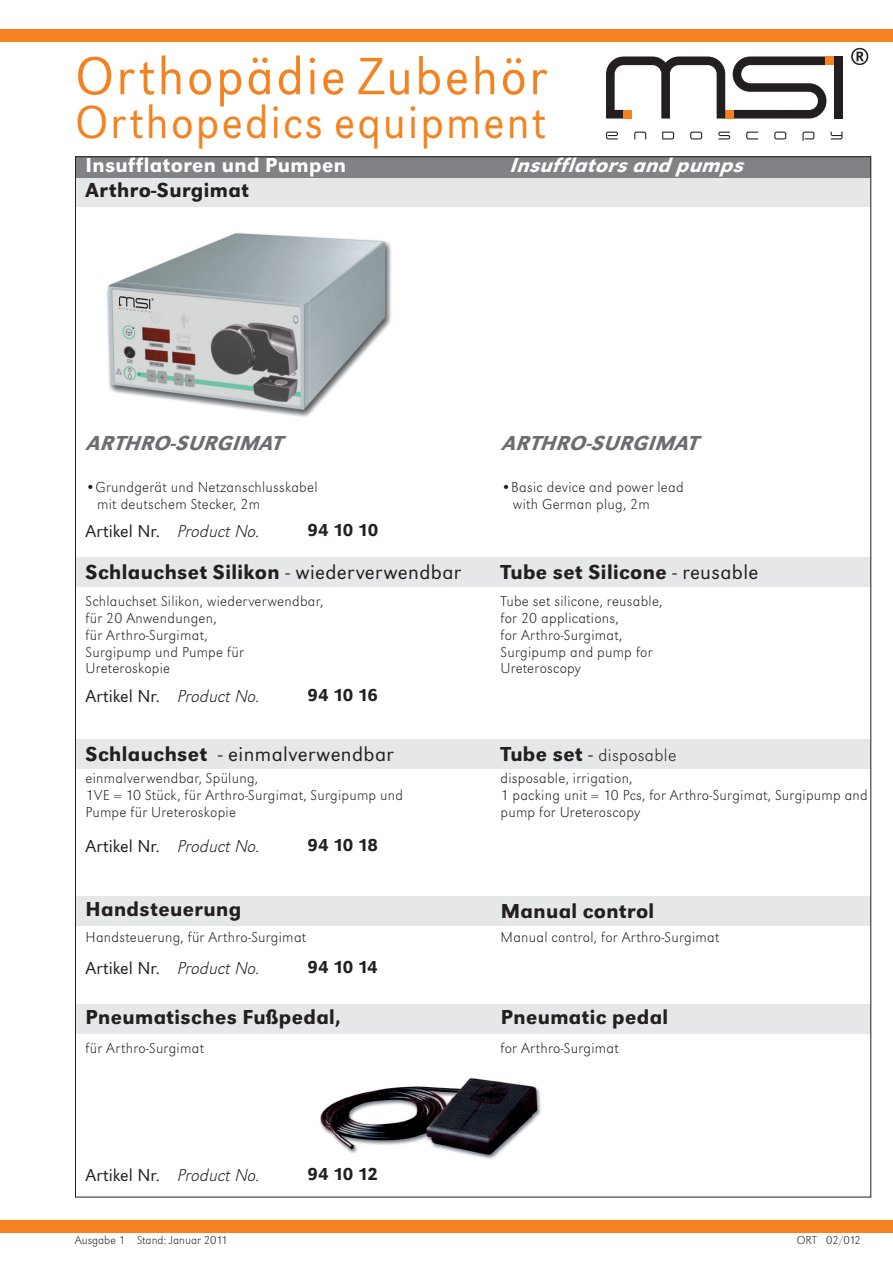
<style>
.page{position:relative;width:893px;height:1263px;background:#fff}
.page>*{position:absolute;margin:0;border:0;box-sizing:border-box;transform-origin:0 0}
.t1{font:55.35px "URW Grotesk T Ligh";letter-spacing:.05em;color:#f58220;scale:.94 1}
.t2{font:48px "URW Grotesk T Ligh";letter-spacing:.05em;color:#f58220;scale:.93 1}
.t3{font:500 21px "URW Grotesk T";letter-spacing:.02em;color:#231f20}
.t4{font:italic 500 21px "URW Grotesk T";letter-spacing:.02em;color:#6c6d70}
.t5{font:21px "URW Grotesk T Ligh";letter-spacing:.02em;color:#231f20}
.t6{font:500 21px "URW Grotesk T";letter-spacing:.02em;color:#fff}
.t7{font:italic 500 21px "URW Grotesk T";letter-spacing:.02em;color:#fff}
.t8{font:18px "URW Grotesk T Ligh";color:#231f20}
.t9{font:500 18px "URW Grotesk T";letter-spacing:-.04em;color:#231f20}
.t10{font:18px "URW Grotesk T Extr Ligh";letter-spacing:.02em;color:#231f20}
.t11{font:15px/16.8px "URW Grotesk T Extr Ligh";letter-spacing:.02em;color:#231f20}
.t12{font:12px "URW Grotesk T Extr Ligh";color:#231f20}
.s1{font-size:54.6px}
.s2{font-family:"URW Grotesk T Extr Ligh,Italic"}
.s3{font-family:"URW Grotesk T Ligh";font-weight:400}
.s4{font-family:"URW Grotesk T";font-weight:500}
.s5{font-family:"URW Grotesk T";font-weight:500;font-size:21px}
.s6{font-family:"URW Grotesk T Ligh";font-size:21px}
</style>
<div class="page">
<div style="left:0;top:30px;width:893px;height:12px;background:#f58220"></div>
<div style="left:0;top:1220px;width:893px;height:12px;background:#f58220"></div>
<div style="left:76px;top:177px;width:795px;height:30px;background:#e6e7e9"></div>
<div style="left:75px;top:157px;width:796px;height:21px;background:#808285"></div>
<img style="left:106px;top:233px;width:285px;height:184px">
<img style="left:320px;top:1078px;width:221px;height:81px">
<svg style="left:119px;top:296px;width:35px;height:16px"></svg>
<div style="left:76px;top:557px;width:795px;height:30px;background:#e6e7e9"></div>
<div style="left:76px;top:739px;width:795px;height:29px;background:#e6e7e9"></div>
<div style="left:75px;top:896px;width:796px;height:29px;background:#e6e7e9"></div>
<div style="left:76px;top:1004px;width:795px;height:30px;background:#e6e7e9"></div>
<svg style="left:606px;top:132px;width:236px;height:9px"></svg>
<svg style="left:851px;top:48px;width:17px;height:17px"></svg>
<svg style="left:733px;top:57px;width:93px;height:62px"></svg>
<div style="left:834px;top:57px;width:8px;height:62px;background:#231f20"></div>
<div style="left:725px;top:110px;width:9px;height:9px;background:#f58220"></div>
<svg style="left:606px;top:57px;width:119px;height:62px"></svg>
<div style="left:623px;top:110px;width:9px;height:8px;background:#f58220"></div>
<div style="left:825px;top:57px;width:9px;height:8px;background:#f58220"></div>
<h1 class="t1" style="left:76px;top:52px;width:503px">Orthopädie <span class="s1">Zubehör</span></h1>
<h2 class="t2" style="left:76px;top:102px;width:507px">Orthopedics equipment</h2>
<h3 class="t6" style="left:85px;top:156px;width:262px">Insufflatoren und Pumpen</h3>
<h3 class="t7" style="left:509px;top:156px;width:235px">Insufflators and pumps</h3>
<h3 class="t3" style="left:86px;top:181px;width:165px">Arthro-Surgimat</h3>
<h3 class="t4" style="left:86px;top:434px;width:197px">ARTHRO-SURGIMAT</h3>
<p class="t11" style="left:97px;top:480px;width:222px;text-indent:-12px">•Grundgerät und Netzanschlusskabel mit deutschem Stecker, 2m</p>
<p class="t8" style="left:86px;top:523px;width:176px">Artikel Nr. <span class="s2">Product No.</span></p>
<p class="t9" style="left:308px;top:522px;width:72px">94 10 10</p>
<h3 class="t3" style="left:86px;top:563px;width:377px">Schlauchset Silikon <span class="s3">- wiederverwendbar</span></h3>
<h3 class="t4" style="left:501px;top:434px;width:197px">ARTHRO-SURGIMAT</h3>
<p class="t11" style="left:513px;top:480px;width:172px;text-indent:-12px">•Basic device and power lead with German plug, 2m</p>
<h3 class="t3" style="left:501px;top:563px;width:259px">Tube set Silicone <span class="s3">- reusable</span></h3>
<p class="t11" style="left:86px;top:593px;width:239px">Schlauchset Silikon, wiederverwendbar, für 20 Anwendungen,<br>für Arthro-Surgimat,<br>Surgipump und Pumpe für<br>Ureteroskopie</p>
<p class="t11" style="left:500px;top:593px;width:163px">Tube set silicone, reusable, for 20 applications,<br>for Arthro-Surgimat,<br>Surgipump and pump for<br>Ureteroscopy</p>
<p class="t8" style="left:86px;top:688px;width:176px">Artikel Nr. <span class="s2">Product No.</span></p>
<p class="t9" style="left:308px;top:687px;width:72px">94 10 16</p>
<h3 class="t5" style="left:86px;top:745px;width:310px"><span class="s4">Schlauchset</span> - einmalverwendbar</h3>
<p class="t10" style="left:501px;top:747px;width:177px"><span class="s5">Tube set</span> <span class="s6">-</span> disposable</p>
<p class="t11" style="left:86px;top:771px;width:319px">einmalverwendbar, Spülung,<br>1VE = 10 Stück, für Arthro-Surgimat, Surgipump und<br>Pumpe für Ureteroskopie</p>
<p class="t11" style="left:500px;top:771px;width:369px">disposable, irrigation,<br>1 packing unit = 10 Pcs, for Arthro-Surgimat, Surgipump and pump for Ureteroscopy</p>
<p class="t8" style="left:86px;top:838px;width:176px">Artikel Nr. <span class="s2">Product No.</span></p>
<p class="t9" style="left:308px;top:837px;width:72px">94 10 18</p>
<h3 class="t3" style="left:86px;top:899px;width:157px">Handsteuerung</h3>
<h3 class="t3" style="left:501px;top:902px;width:155px">Manual control</h3>
<p class="t11" style="left:86px;top:929px;width:222px">Handsteuerung, für Arthro-Surgimat</p>
<p class="t11" style="left:501px;top:929px;width:220px">Manual control, for Arthro-Surgimat</p>
<p class="t8" style="left:86px;top:960px;width:176px">Artikel Nr. <span class="s2">Product No.</span></p>
<p class="t9" style="left:308px;top:959px;width:72px">94 10 14</p>
<h3 class="t3" style="left:86px;top:1008px;width:257px">Pneumatisches Fußpedal,</h3>
<h3 class="t3" style="left:501px;top:1008px;width:169px">Pneumatic pedal</h3>
<p class="t11" style="left:86px;top:1040px;width:120px">für Arthro-Surgimat</p>
<p class="t11" style="left:501px;top:1040px;width:120px">for Arthro-Surgimat</p>
<p class="t8" style="left:86px;top:1167px;width:176px">Artikel Nr. <span class="s2">Product No.</span></p>
<p class="t9" style="left:308px;top:1166px;width:72px">94 10 12</p>
<p class="t12" style="left:75px;top:1234px;width:154px">Ausgabe 1 Stand: Januar 2011</p>
<p class="t12" style="left:797px;top:1234px;width:66px">ORT 02/012</p>
</div>
